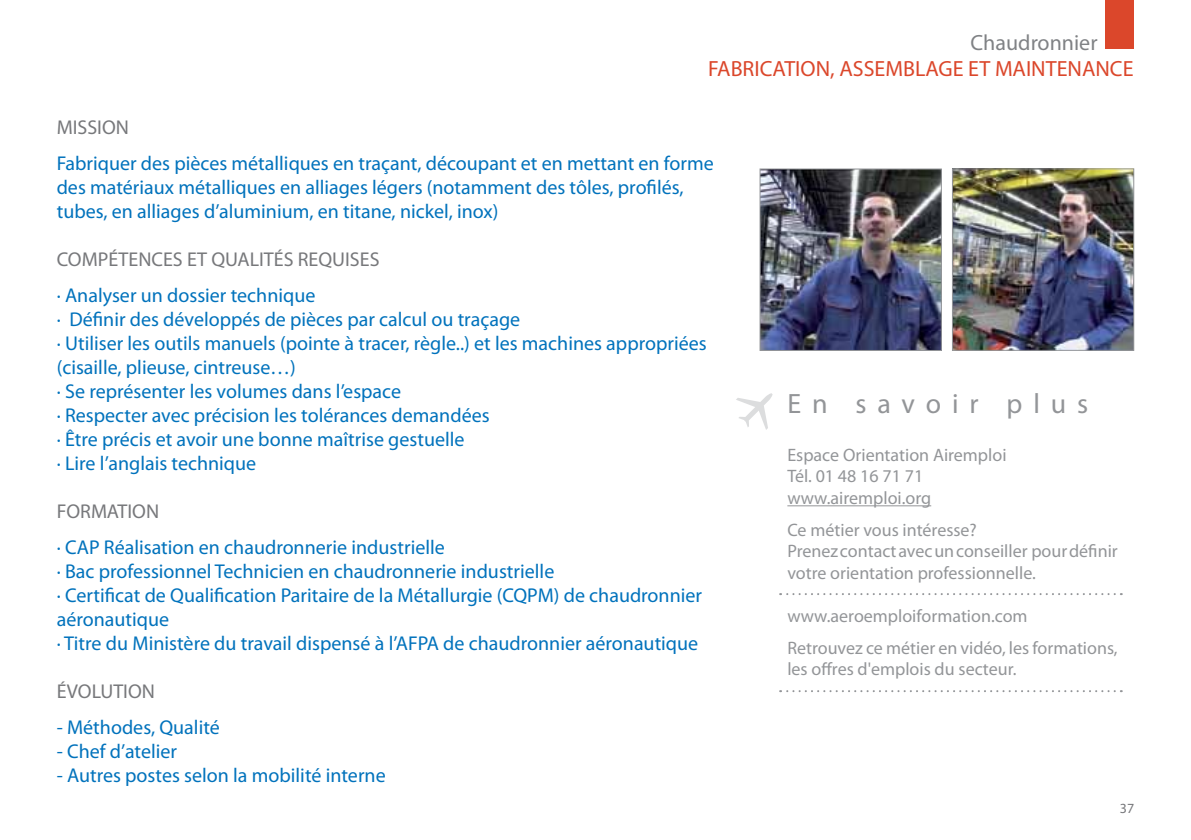
<style>
.page{position:relative;width:1191px;height:840px;background:#fff}
.page>*{position:absolute;margin:0;border:0;box-sizing:border-box;transform-origin:0 0}
.t1{font:28px "Myriad Pro";letter-spacing:.39em;color:#939598}
.t2{font:22px "Myriad Pro";color:#db472b}
.t3{font:22px "Myriad Pro";color:#808285}
.t4{font:20px/24px "Myriad Pro";color:#0072bc}
.t5{font:20px "Myriad Pro";color:#77787b}
.t6{font:18px/21.6px "Myriad Pro";color:#939598}
.t7{font:14px "Myriad Pro";color:#77787b}
</style>
<div class="page">
<img style="left:761px;top:170px;width:179px;height:179px">
<div style="left:759px;top:168px;width:183px;height:183px;border:1px solid #939598"></div>
<img style="left:954px;top:170px;width:178px;height:178px">
<div style="left:952px;top:168px;width:182px;height:182px;border:1px solid #939598"></div>
<hr style="left:787px;top:505px;width:144px;height:1px;background:#939598">
<svg style="left:736px;top:393px;width:37px;height:36px"></svg>
<svg style="left:780px;top:593px;width:334px;height:1px"></svg>
<svg style="left:780px;top:690px;width:334px;height:1px"></svg>
<div style="left:1105px;top:0;width:28px;height:48px;background:#db472b"></div>
<p class="t3" style="left:970px;top:29px;width:128px">Chaudronnier</p>
<p class="t2" style="left:708px;top:55px;width:427px">FABRICATION, ASSEMBLAGE ET MAINTENANCE</p>
<p class="t5" style="left:57px;top:114px;width:74px">MISSION</p>
<p class="t4" style="left:57px;top:150px;width:658px">Fabriquer des pièces métalliques en traçant, découpant et en mettant en forme des matériaux métalliques en alliages légers (notamment des tôles, profilés, tubes, en alliages d’aluminium, en titane, nickel, inox)</p>
<p class="t5" style="left:57px;top:246px;width:324px">COMPÉTENCES ET QUALITÉS REQUISES</p>
<p class="t4" style="left:57px;top:282px;width:651px">· Analyser un dossier technique<br>· Définir des développés de pièces par calcul ou traçage<br>· Utiliser les outils manuels (pointe à tracer, règle..) et les machines appropriées (cisaille, plieuse, cintreuse…)<br>· Se représenter les volumes dans l’espace<br>· Respecter avec précision les tolérances demandées<br>· Être précis et avoir une bonne maîtrise gestuelle<br>· Lire l’anglais technique</p>
<p class="t5" style="left:57px;top:498px;width:104px">FORMATION</p>
<p class="t4" style="left:57px;top:534px;width:647px">· CAP Réalisation en chaudronnerie industrielle<br>· Bac professionnel Technicien en chaudronnerie industrielle<br>· Certificat de Qualification Paritaire de la Métallurgie (CQPM) de chaudronnier aéronautique<br>· Titre du Ministère du travail dispensé à l’AFPA de chaudronnier aéronautique</p>
<p class="t5" style="left:57px;top:678px;width:100px">ÉVOLUTION</p>
<p class="t4" style="left:57px;top:714px;width:165px">- Méthodes, Qualité</p>
<p class="t4" style="left:57px;top:738px;width:122px">- Chef d’atelier</p>
<p class="t4" style="left:57px;top:762px;width:330px">- Autres postes selon la mobilité interne</p>
<h1 class="t1" style="left:787px;top:386px;width:302px">En savoir plus</h1>
<p class="t6" style="left:787px;top:443px;width:221px">Espace Orientation Airemploi<br>Tél. 01 48 16 71 71 www.airemploi.org</p>
<p class="t6" style="left:787px;top:518px;width:332px">Ce métier vous intéresse?<br>Prenez contact avec un conseiller pour définir votre orientation professionnelle.</p>
<p class="t6" style="left:787px;top:599px;width:332px;line-height:31.6px">www.aeroemploiformation.com<br>Retrouvez ce métier en vidéo, les formations,</p>
<p class="t6" style="left:787px;top:658px;width:230px">les offres d'emplois du secteur.</p>
<p class="t7" style="left:1119px;top:799px;width:16px">37</p>
</div>
